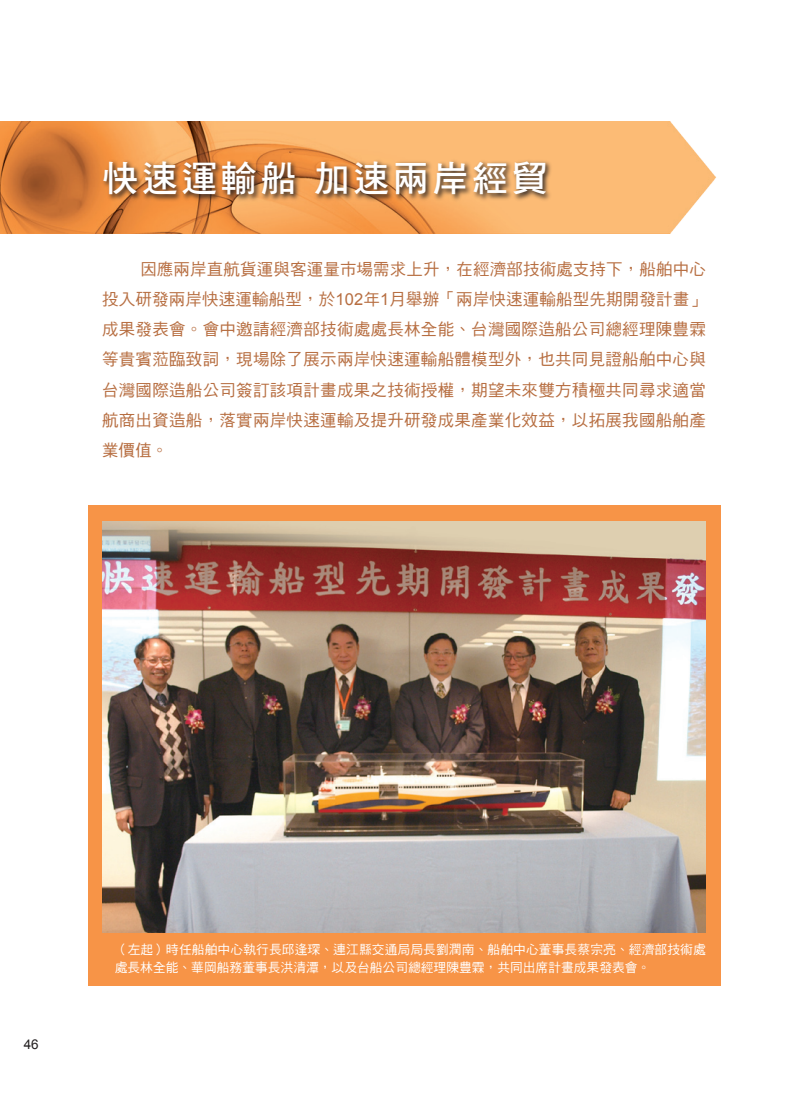
<style>
.page{position:relative;width:808px;height:1106px;background:#fff}
.page>*{position:absolute;margin:0;border:0;box-sizing:border-box;transform-origin:0 0}
.t1{font:36px "DF Hei Std W7";letter-spacing:.1em;color:#fff}
.t2{font:16.5px/30px "DF Hei Std W5";letter-spacing:.015em;color:#b76e41;text-align:justify}
.t3{font:13.5px "Arial";color:#231f20}
.t4{font:12.75px/18px "DF Hei Std W5";letter-spacing:.01em;color:#fff}
.s1{font-family:"Arial"}
</style>
<div class="page">
<img style="left:0;top:121px;width:716px;height:112px">
<div style="left:88px;top:505px;width:633px;height:480px;background:#f79447"></div>
<img style="left:102px;top:521px;width:604px;height:411px">
<svg style="left:101px;top:159px;width:451px;height:43px;background:#b47946"></svg>
<p class="t1" style="left:102px;top:159px;width:447px">快速運輸船加速兩岸經貿</p>
<p class="t2" style="left:102px;top:254px;width:605px;text-indent:38px">因應兩岸直航貨運與客運量市場需求上升，在經濟部技術處支持下，船舶中心投入研發兩岸快速運輸船型，於<span class="s1">102</span>年<span class="s1">1</span>月舉辦「兩岸快速運輸船型先期開發計畫」成果發表會。會中邀請經濟部技術處處長林全能、台灣國際造船公司總經理陳豊霖等貴賓蒞臨致詞，現場除了展示兩岸快速運輸船體模型外，也共同見證船舶中心與台灣國際造船公司簽訂該項計畫成果之技術授權，期望未來雙方積極共同尋求適當航商出資造船，落實兩岸快速運輸及提升研發成果產業化效益，以拓展我國船舶產業價值。</p>
<p class="t3" style="left:24px;top:1036px;width:17px">46</p>
<p class="t4" style="left:115px;top:940px;width:593px">（左起）時任船舶中心執行長邱逢琛、連江縣交通局局長劉潤南、船舶中心董事長蔡宗亮、經濟部技術處處長林全能、華岡船務董事長洪清潭，以及台船公司總經理陳豊霖，共同出席計畫成果發表會。</p>
</div>
